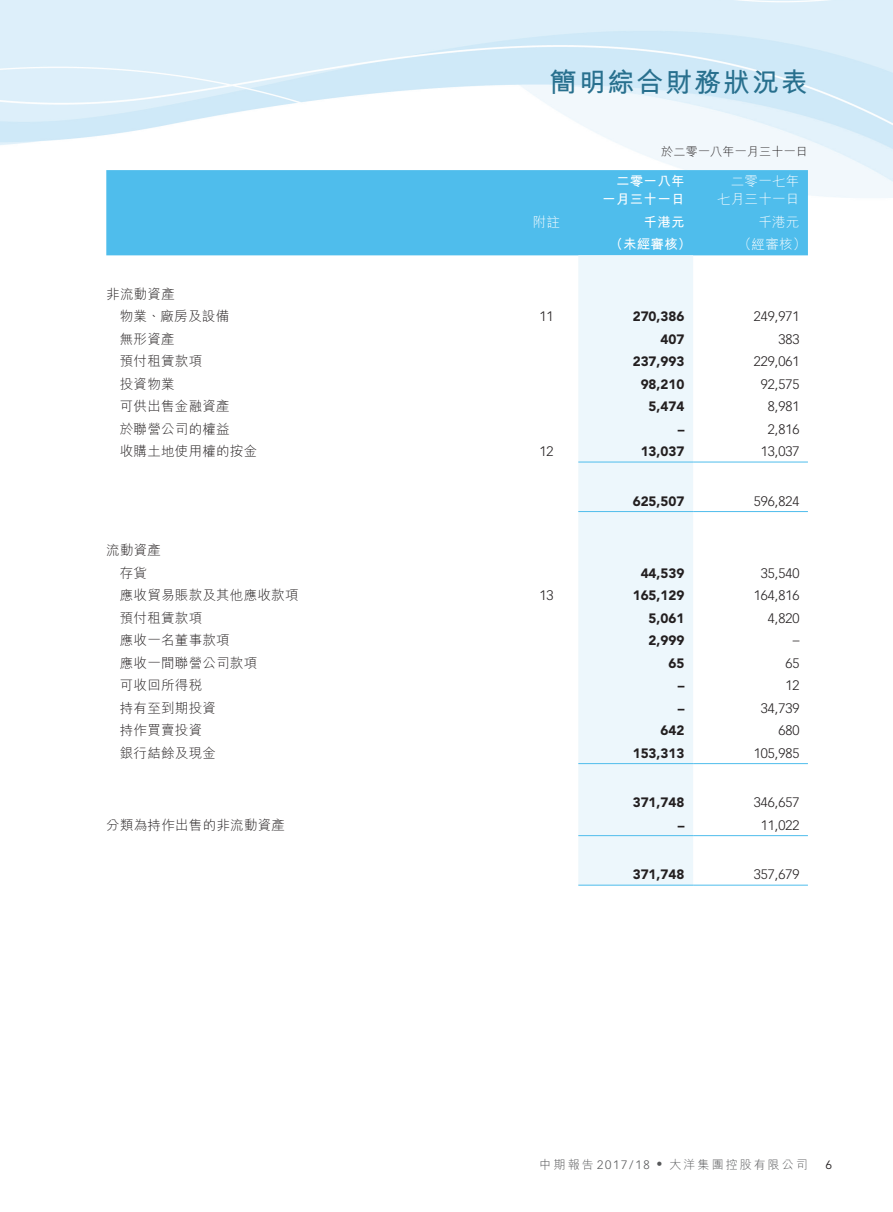
<style>
.page{position:relative;width:893px;height:1212px;background:#fff}
.page>*{position:absolute;margin:0;border:0;box-sizing:border-box;transform-origin:0 0}
.t1{font:700 27px "M Hei HK";letter-spacing:.07em;color:#28708e}
._50_Table_txt{font:300 13.5px "M Hei HK";letter-spacing:.02em;color:#231f20}
._50_Table_txt-2{font:300 13.5px "Vectora LT Std";color:#231f20}
._50_Table_txt-3{font:900 13.5px "Avenir LT Std";color:#231f20}
._50_Table_txt-4{font:300 13.5px "M Hei HK";letter-spacing:.02em;color:#fff}
._50_Table_txt-5{font:700 13.5px "M Hei HK";letter-spacing:.02em;color:#fff}
.t2{font:300 12px "M Hei HK";letter-spacing:.02em;color:#231f20}
.t3{font:300 12px "Vectora LT Std";color:#57585a}
.t4{font:300 12px "M Hei HK";letter-spacing:.17em;color:#57585a}
.t5{font:12px "Avenir LT Std";color:#231f20}
.t6{font:12px "Avenir LT Std";color:#57585a}
.s1{font-family:"M Hei HK"}
</style>
<div class="page">
<div style="left:106px;top:170px;width:702px;height:85px;background:#4fbdec"></div>
<div style="left:578px;top:255px;width:115px;height:630px;background:#edf7fc"></div>
<hr style="left:578px;top:462px;width:115px;height:1px;background:#4fbdec">
<hr style="left:693px;top:462px;width:115px;height:1px;background:#4fbdec">
<hr style="left:578px;top:511px;width:115px;height:1px;background:#4fbdec">
<hr style="left:693px;top:511px;width:115px;height:1px;background:#4fbdec">
<hr style="left:578px;top:763px;width:115px;height:1px;background:#4fbdec">
<hr style="left:693px;top:763px;width:115px;height:1px;background:#4fbdec">
<hr style="left:578px;top:835px;width:115px;height:1px;background:#4fbdec">
<hr style="left:693px;top:835px;width:115px;height:1px;background:#4fbdec">
<hr style="left:578px;top:885px;width:115px;height:1px;background:#4fbdec">
<hr style="left:693px;top:885px;width:115px;height:1px;background:#4fbdec">
<p class="t1" style="left:550px;top:63px;width:260px">簡明綜合財務狀況表</p>
<p class="_50_Table_txt-4" style="left:533px;top:215px;width:29px">附註</p>
<p class="t2" style="left:661px;top:146px;width:148px">於二零一八年一月三十一日</p>
<p class="_50_Table_txt-5" style="left:616px;top:172px;width:70px">二零一八年</p>
<p class="_50_Table_txt-5" style="left:602px;top:190px;width:84px">一月三十一日</p>
<p class="_50_Table_txt-4" style="left:731px;top:175px;width:70px">二零一七年</p>
<p class="_50_Table_txt-4" style="left:717px;top:193px;width:84px">七月三十一日</p>
<p class="_50_Table_txt-4" style="left:758px;top:215px;width:43px">千港元</p>
<p class="_50_Table_txt-5" style="left:644px;top:212px;width:43px">千港元</p>
<p class="_50_Table_txt-5" style="left:610px;top:235px;width:83px">（未經審核）</p>
<p class="_50_Table_txt-4" style="left:738px;top:238px;width:70px">（經審核(</p>
<p class="_50_Table_txt" style="left:106px;top:287px;width:70px">非流動資產</p>
<p class="_50_Table_txt" style="left:120px;top:309px;width:111px">物業、廠房及設備</p>
<p class="_50_Table_txt-2" style="left:539px;top:309px;width:16px">11</p>
<p class="_50_Table_txt-3" style="left:633px;top:308px;width:53px">270,386</p>
<p class="_50_Table_txt-2" style="left:754px;top:309px;width:47px">249,971</p>
<p class="_50_Table_txt" style="left:120px;top:332px;width:56px">無形資產</p>
<p class="_50_Table_txt-3" style="left:661px;top:331px;width:25px">407</p>
<p class="_50_Table_txt-2" style="left:778px;top:331px;width:23px">383</p>
<p class="_50_Table_txt" style="left:120px;top:354px;width:84px">預付租賃款項</p>
<p class="_50_Table_txt-3" style="left:633px;top:353px;width:53px">237,993</p>
<p class="_50_Table_txt-2" style="left:754px;top:354px;width:47px">229,061</p>
<p class="_50_Table_txt" style="left:120px;top:377px;width:56px">投資物業</p>
<p class="_50_Table_txt-3" style="left:641px;top:376px;width:45px">98,210</p>
<p class="_50_Table_txt-2" style="left:761px;top:376px;width:40px">92,575</p>
<p class="_50_Table_txt" style="left:120px;top:399px;width:111px">可供出售金融資產</p>
<p class="_50_Table_txt-3" style="left:649px;top:398px;width:37px">5,474</p>
<p class="_50_Table_txt-2" style="left:768px;top:399px;width:33px">8,981</p>
<p class="_50_Table_txt" style="left:120px;top:422px;width:111px">於聯營公司的權益</p>
<p class="_50_Table_txt-3" style="left:678px;top:421px;width:8px">–</p>
<p class="_50_Table_txt-2" style="left:768px;top:421px;width:33px">2,816</p>
<p class="_50_Table_txt" style="left:120px;top:444px;width:139px">收購土地使用權的按金</p>
<p class="_50_Table_txt-2" style="left:539px;top:444px;width:16px">12</p>
<p class="_50_Table_txt-3" style="left:641px;top:443px;width:45px">13,037</p>
<p class="_50_Table_txt-2" style="left:761px;top:444px;width:40px">13,037</p>
<p class="_50_Table_txt-3" style="left:633px;top:493px;width:53px">625,507</p>
<p class="_50_Table_txt-2" style="left:754px;top:493px;width:47px">596,824</p>
<p class="_50_Table_txt" style="left:106px;top:543px;width:56px">流動資產</p>
<p class="_50_Table_txt" style="left:120px;top:566px;width:29px">存貨</p>
<p class="_50_Table_txt-3" style="left:641px;top:565px;width:45px">44,539</p>
<p class="_50_Table_txt-2" style="left:761px;top:565px;width:40px">35,540</p>
<p class="_50_Table_txt" style="left:120px;top:588px;width:180px">應收貿易賬款及其他應收款項</p>
<p class="_50_Table_txt-2" style="left:539px;top:588px;width:16px">13</p>
<p class="_50_Table_txt-3" style="left:633px;top:587px;width:53px">165,129</p>
<p class="_50_Table_txt-2" style="left:754px;top:588px;width:47px">164,816</p>
<p class="_50_Table_txt" style="left:120px;top:611px;width:84px">預付租賃款項</p>
<p class="_50_Table_txt-3" style="left:649px;top:610px;width:37px">5,061</p>
<p class="_50_Table_txt-2" style="left:768px;top:610px;width:33px">4,820</p>
<p class="_50_Table_txt" style="left:120px;top:633px;width:111px">應收一名董事款項</p>
<p class="_50_Table_txt-3" style="left:649px;top:632px;width:37px">2,999</p>
<p class="_50_Table_txt-2" style="left:793px;top:633px;width:8px">–</p>
<p class="_50_Table_txt" style="left:120px;top:656px;width:139px">應收一間聯營公司款項</p>
<p class="_50_Table_txt-3" style="left:669px;top:655px;width:17px">65</p>
<p class="_50_Table_txt-2" style="left:785px;top:655px;width:16px">65</p>
<p class="_50_Table_txt" style="left:120px;top:678px;width:84px">可收回所得稅</p>
<p class="_50_Table_txt-3" style="left:678px;top:677px;width:8px">–</p>
<p class="_50_Table_txt-2" style="left:785px;top:678px;width:16px">12</p>
<p class="_50_Table_txt" style="left:120px;top:701px;width:98px">持有至到期投資</p>
<p class="_50_Table_txt-3" style="left:678px;top:700px;width:8px">–</p>
<p class="_50_Table_txt-2" style="left:761px;top:700px;width:40px">34,739</p>
<p class="_50_Table_txt" style="left:120px;top:723px;width:84px">持作買賣投資</p>
<p class="_50_Table_txt-3" style="left:661px;top:722px;width:25px">642</p>
<p class="_50_Table_txt-2" style="left:778px;top:723px;width:23px">680</p>
<p class="_50_Table_txt" style="left:120px;top:746px;width:98px">銀行結餘及現金</p>
<p class="_50_Table_txt-3" style="left:633px;top:745px;width:53px">153,313</p>
<p class="_50_Table_txt-2" style="left:754px;top:745px;width:47px">105,985</p>
<p class="_50_Table_txt-3" style="left:633px;top:794px;width:53px">371,748</p>
<p class="_50_Table_txt-2" style="left:754px;top:795px;width:47px">346,657</p>
<p class="_50_Table_txt" style="left:106px;top:818px;width:180px">分類為持作出售的非流動資產</p>
<p class="_50_Table_txt-3" style="left:678px;top:817px;width:8px">–</p>
<p class="_50_Table_txt-2" style="left:761px;top:817px;width:40px">11,022</p>
<p class="_50_Table_txt-3" style="left:633px;top:866px;width:53px">371,748</p>
<p class="_50_Table_txt-2" style="left:754px;top:867px;width:47px">357,679</p>
<p class="t3" style="left:540px;top:1158px;width:112px"><span class="s1">中期報告</span> 2 0 1 7 1/ 8</p>
<p class="t6" style="left:657px;top:1157px;width:7px">•</p>
<p class="t4" style="left:670px;top:1158px;width:140px">大洋集團控股有限公司</p>
<p class="t5" style="left:825px;top:1158px;width:8px">6</p>
</div>
